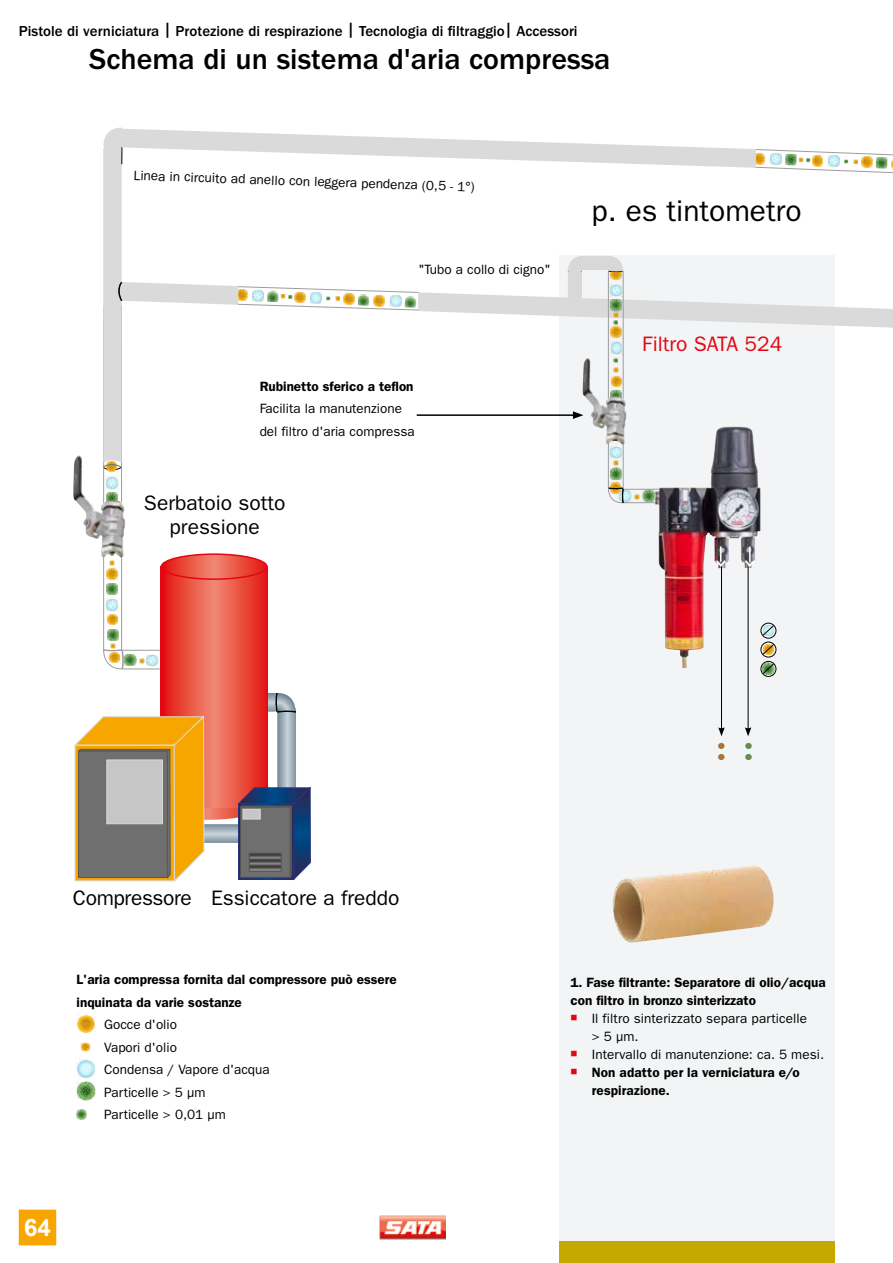
<style>
.page{position:relative;width:893px;height:1263px;background:#fff}
.page>*{position:absolute;margin:0;border:0;box-sizing:border-box;transform-origin:0 0}
.t1{font:500 30px "ITC Franklin Gothic Std";color:#000}
.t2{font:30px "ITC Franklin Gothic Std";color:#000}
.t3{font:700 24px "Arial";color:#fff}
.t4{font:21px/24px "ITC Franklin Gothic Std";color:#000;text-align:center}
.t5{font:21px "ITC Franklin Gothic Std";color:#e30613}
.t6{font:500 15px "ITC Franklin Gothic Std";color:#000}
.t7{font:13.5px/22.5px "ITC Franklin Gothic Std";color:#000}
.t8{font:600 13.5px/18px "ITC Franklin Gothic Std";color:#000}
</style>
<div class="page">
<div style="left:19px;top:1209px;width:37px;height:36px;background:#f7a600"></div>
<img style="left:380px;top:1215px;width:65px;height:25px">
<div style="left:559px;top:256px;width:275px;height:1007px;background:#f2f4f5"></div>
<img style="left:77px;top:1014px;width:19px;height:19px">
<svg style="left:81px;top:1042px;width:9px;height:9px"></svg>
<img style="left:77px;top:1059px;width:19px;height:19px">
<img style="left:77px;top:1082px;width:19px;height:19px">
<svg style="left:77px;top:1109px;width:9px;height:10px"></svg>
<img style="left:612px;top:866px;width:162px;height:77px">
<img style="left:73px;top:455px;width:30px;height:102px">
<div style="left:559px;top:1242px;width:275px;height:21px;background:#c5a900"></div>
<div style="left:761px;top:661px;width:15px;height:16px;border:1px solid #000;border-radius:50%"></div>
<hr style="left:721px;top:566px;width:1px;height:164px;background:#000">
<svg style="left:718px;top:727px;width:7px;height:9px"></svg>
<hr style="left:748px;top:566px;width:1px;height:164px;background:#000">
<svg style="left:745px;top:727px;width:6px;height:9px"></svg>
<div style="left:745px;top:743px;width:7px;height:6px;background:#678d51;border-radius:50%"></div>
<div style="left:745px;top:754px;width:7px;height:6px;background:#678d51;border-radius:50%"></div>
<div style="left:718px;top:743px;width:7px;height:6px;background:#ab743f;border-radius:50%"></div>
<div style="left:718px;top:754px;width:7px;height:6px;background:#ab743f;border-radius:50%"></div>
<svg style="left:161px;top:675px;width:107px;height:18px;background:#e94e40"></svg>
<svg style="left:74px;top:693px;width:237px;height:189px"></svg>
<div style="left:243px;top:809px;width:17px;height:10px;background:#c6c6c6;border:1px solid #dadada"></div>
<div style="left:249px;top:853px;width:32px;height:3px;background:#3c3c3b;border:1px solid #575756"></div>
<div style="left:249px;top:856px;width:32px;height:3px;background:#878787;border:1px solid #575756"></div>
<div style="left:249px;top:859px;width:32px;height:3px;background:#3c3c3b;border:1px solid #575756"></div>
<div style="left:249px;top:862px;width:32px;height:3px;background:#878787;border:1px solid #575756"></div>
<div style="left:249px;top:865px;width:32px;height:3px;background:#3c3c3b;border:1px solid #575756"></div>
<div style="left:249px;top:868px;width:32px;height:3px;background:#878787;border:1px solid #575756"></div>
<svg style="left:103px;top:127px;width:790px;height:548px"></svg>
<p class="t6" style="left:19px;top:22px;width:560px">Pistole di verniciatura | Protezione di respirazione | Tecnologia di filtraggio| Accessori</p>
<h1 class="t1" style="left:89px;top:42px;width:523px">Schema di un sistema d'aria compressa</h1>
<p class="t7" style="left:134px;top:164px;width:343px;rotate:2deg">Linea in circuito ad anello con leggera pendenza (0,5 - 1°)</p>
<p class="t7" style="left:418px;top:258px;width:134px">"Tubo a collo di cigno"</p>
<p class="t8" style="left:260px;top:377px;width:155px">Rubinetto sferico a teflon</p>
<p class="t7" style="left:260px;top:397px;width:156px">Facilita la manutenzione del filtro d'aria compressa</p>
<h3 class="t4" style="left:144px;top:491px;width:143px">Serbatoio sotto pressione</h3>
<h1 class="t2" style="left:591px;top:193px;width:211px">p. es tintometro</h1>
<h3 class="t5" style="left:642px;top:331px;width:142px">Filtro SATA 524</h3>
<h3 class="t4" style="left:73px;top:886px;width:328px">Compressore Essiccatore a freddo</h3>
<p class="t8" style="left:77px;top:968px;width:322px;line-height:22.5px">L'aria compressa fornita dal compressore può essere inquinata da varie sostanze</p>
<p class="t7" style="left:104px;top:1013px;width:167px">Gocce d'olio<br>Vapori d'olio<br>Condensa / Vapore d'acqua<br>Particelle &gt; 5 µm<br>Particelle &gt; 0,01 µm</p>
<h2 class="t3" style="left:24px;top:1212px;width:28px">64</h2>
<p class="t8" style="left:570px;top:974px;width:257px">1. Fase filtrante: Separatore di olio/acqua con filtro in bronzo sinterizzato</p>
<p class="t7" style="left:592px;top:1010px;width:234px;line-height:18px">Il filtro sinterizzato separa particelle<br>&gt; 5 µm.<br>Intervallo di manutenzione: ca. 5 mesi.</p>
<p class="t8" style="left:592px;top:1064px;width:210px">Non adatto per la verniciatura e/o respirazione.</p>
</div>
